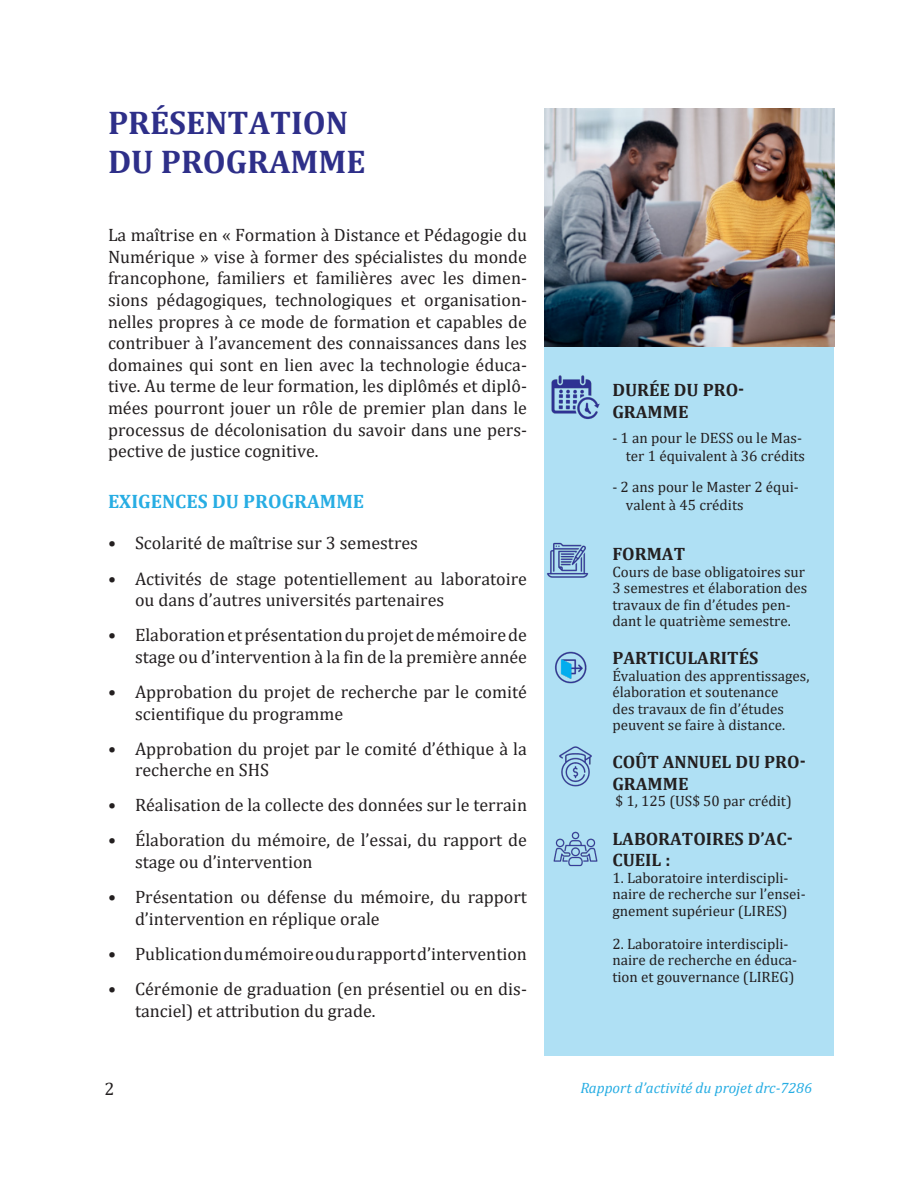
<style>
.page{position:relative;width:918px;height:1188px;background:#fff}
.page>*{position:absolute;margin:0;border:0;box-sizing:border-box;transform-origin:0 0}
.Titre{font:700 33px "Cambria";color:#2e2f89}
.Paragraph_Style_2{font:700 19.5px "Cambria";color:#27ade3}
.Corps_du_texte{font:18px/21.6px "Cambria";color:#231f20}
.Cors_de_texte_sans_sp{font:700 18px/21.6px "Cambria";color:#231f20}
.Cors_de_texte_sans_sp-2{font:15px/16.5px "Cambria";color:#231f20}
.Corps_du_texte-2{font:15px/18px "Cambria";color:#231f20;text-align:right}
.t1{font:italic 15px "Cambria";color:#27ade3}
</style>
<div class="page">
<div style="left:544px;top:307px;width:290px;height:749px;background:#afe0f4"></div>
<img style="left:544px;top:108px;width:291px;height:238px">
<img style="left:551px;top:375px;width:49px;height:45px">
<img style="left:547px;top:542px;width:42px;height:36px">
<img style="left:559px;top:746px;width:33px;height:41px">
<img style="left:553px;top:831px;width:45px;height:36px">
<img style="left:555px;top:651px;width:32px;height:33px">
<p class="Titre" style="left:108px;top:99px;width:242px">PRÉSENTATION</p>
<p class="Titre" style="left:108px;top:139px;width:259px">DU PROGRAMME</p>
<p class="Corps_du_texte" style="left:108px;top:224px;width:421px;text-align:justify">La maîtrise en « Formation à Distance et Pédagogie du Numérique » vise à former des spécialistes du monde francophone, familiers et familières avec les dimen&shy;sions pédagogiques, technologiques et organisation&shy;nelles propres à ce mode de formation et capables de contribuer à l’avancement des connaissances dans les domaines qui sont en lien avec la technologie éduca&shy;tive. Au terme de leur formation, les diplômés et diplô&shy;mées pourront jouer un rôle de premier plan dans le processus de décolonisation du savoir dans une pers&shy;pective de justice cognitive.</p>
<p class="Paragraph_Style_2" style="left:108px;top:487px;width:258px">EXIGENCES DU PROGRAMME</p>
<p class="Corps_du_texte" style="left:108px;top:532px;width:311px">• Scolarité de maîtrise sur 3 semestres</p>
<p class="Corps_du_texte" style="left:135px;top:568px;width:394px;text-indent:-27px">• Activités de stage potentiellement au laboratoire ou dans d’autres universités partenaires</p>
<p class="Corps_du_texte" style="left:108px;top:624px;width:421px;text-align:right">• Elaboration et présentation du projet de mémoire de stage ou d’intervention à la fin de la première année</p>
<p class="Corps_du_texte" style="left:135px;top:681px;width:394px;text-indent:-27px">• Approbation du projet de recherche par le comité scientifique du programme</p>
<p class="Corps_du_texte" style="left:135px;top:738px;width:393px;text-indent:-27px">• Approbation du projet par le comité d’éthique à la recherche en SHS</p>
<p class="Corps_du_texte" style="left:108px;top:794px;width:421px">• Réalisation de la collecte des données sur le terrain</p>
<p class="Corps_du_texte" style="left:135px;top:829px;width:394px;text-indent:-27px">• Élaboration du mémoire, de l’essai, du rapport de stage ou d’intervention</p>
<p class="Corps_du_texte" style="left:135px;top:886px;width:394px;text-indent:-27px">• Présentation ou défense du mémoire, du rapport d’intervention en réplique orale</p>
<p class="Corps_du_texte" style="left:108px;top:943px;width:421px">• Publication du mémoire ou du rapport d’intervention</p>
<p class="Corps_du_texte" style="left:135px;top:978px;width:394px;text-indent:-27px">• Cérémonie de graduation (en présentiel ou en dis&shy;tanciel) et attribution du grade.</p>
<p class="Cors_de_texte_sans_sp" style="left:612px;top:379px;width:133px">DURÉE DU PRO-<br>GRAMME</p>
<p class="Corps_du_texte-2" style="left:612px;top:428px;width:194px">- 1 an pour le DESS ou le Mas&shy;ter 1 équivalent à 36 crédits</p>
<p class="Corps_du_texte-2" style="left:626px;top:478px;width:175px;text-align:left;text-indent:-14px">- 2 ans pour le Master 2 équi&shy;valent à 45 crédits</p>
<p class="Cors_de_texte_sans_sp" style="left:612px;top:543px;width:74px">FORMAT</p>
<p class="Cors_de_texte_sans_sp-2" style="left:612px;top:563px;width:197px">Cours de base obligatoires sur<br>3 semestres et élaboration des travaux de fin d’études pen&shy;dant le quatrième semestre.</p>
<p class="Cors_de_texte_sans_sp" style="left:612px;top:647px;width:147px">PARTICULARITÉS</p>
<p class="Cors_de_texte_sans_sp-2" style="left:612px;top:667px;width:199px">Évaluation des apprentissages, élaboration et soutenance<br>des travaux de fin d’études peuvent se faire à distance.</p>
<p class="Cors_de_texte_sans_sp" style="left:612px;top:751px;width:195px">COÛT ANNUEL DU PRO-<br>GRAMME</p>
<p class="Cors_de_texte_sans_sp-2" style="left:616px;top:793px;width:178px">$ 1, 125 (US$ 50 par crédit)</p>
<p class="Cors_de_texte_sans_sp" style="left:612px;top:827px;width:182px">LABORATOIRES D’AC-<br>CUEIL :</p>
<p class="Cors_de_texte_sans_sp-2" style="left:612px;top:869px;width:195px">1. Laboratoire interdiscipli&shy;naire de recherche sur l’ensei&shy;gnement supérieur (LIRES)</p>
<p class="Cors_de_texte_sans_sp-2" style="left:612px;top:935px;width:186px">2. Laboratoire interdiscipli&shy;naire de recherche en éduca&shy;tion et gouvernance (LIREG)</p>
<p class="Corps_du_texte" style="left:104px;top:1078px;width:11px">2</p>
<p class="t1" style="left:580px;top:1077px;width:233px">Rapport d’activité du projet drc-7286</p>
</div>
